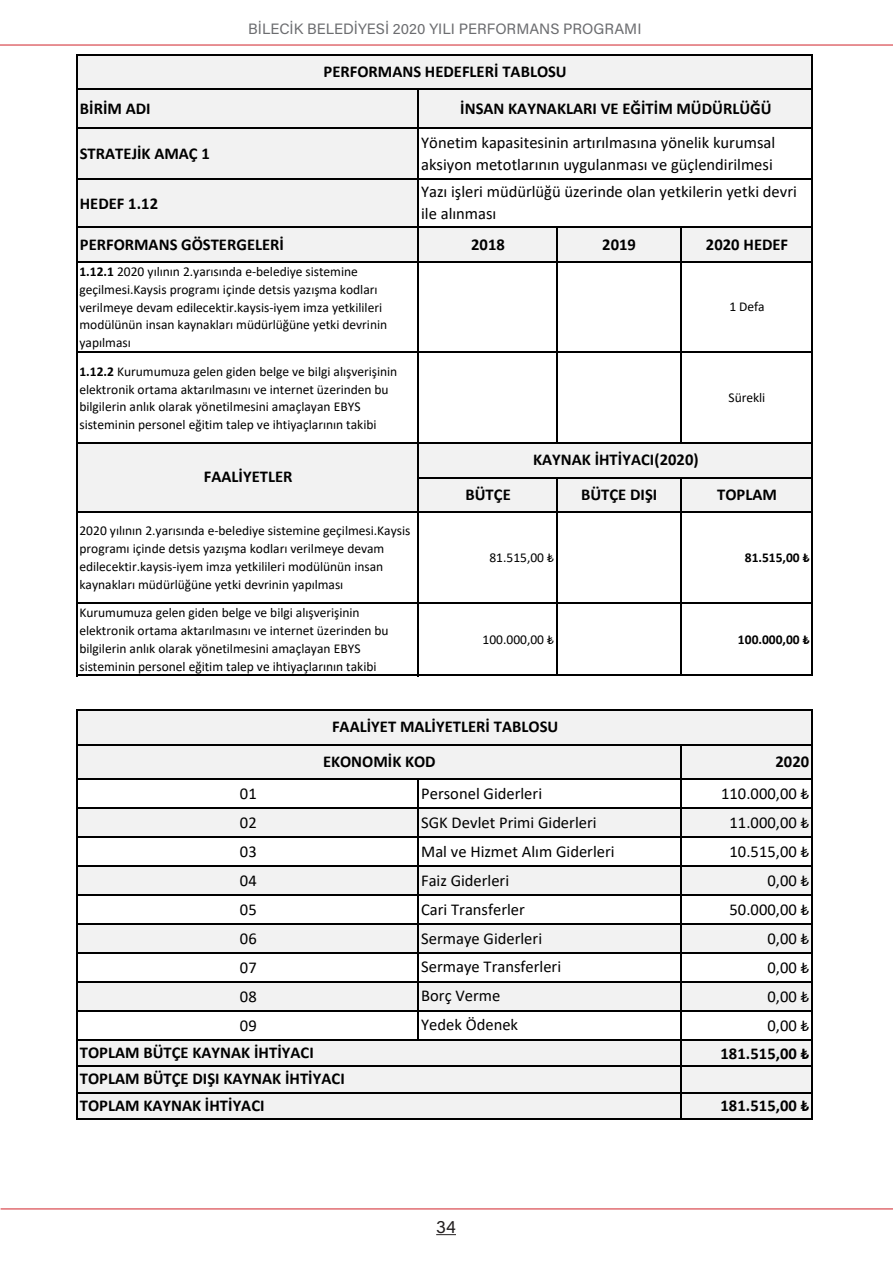
<style>
.page{position:relative;width:893px;height:1263px;background:#fff}
.page>*{position:absolute;margin:0;border:0;box-sizing:border-box;transform-origin:0 0}
.t1{font:18px "Acumin Pro";color:#231f20}
.t2{font:16.5px/29px "Calibri";color:#000}
.t3{font:700 16.5px/26.2px "Calibri";letter-spacing:.005em;color:#000}
.t4{font:15px "Acumin Pro";color:#6c6d70}
.t5{font:13.5px/17.9px "Calibri";color:#000}
.t6{font:700 13.5px "Calibri";color:#000}
.s1{font-weight:700}
.s2{font-weight:400}
</style>
<div class="page">
<svg style="left:436px;top:1234px;width:20px;height:1px"></svg>
<hr style="left:1px;top:1208px;width:892px;height:1px;background:#d1232a">
<hr style="left:0;top:45px;width:893px;height:1px;background:#d1232a">
<div style="left:78px;top:55px;width:734px;height:73px;background:#f2f2f2"></div>
<div style="left:78px;top:128px;width:340px;height:99px;background:#f2f2f2"></div>
<div style="left:78px;top:227px;width:734px;height:35px;background:#f2f2f2"></div>
<div style="left:78px;top:443px;width:734px;height:69px;background:#f2f2f2"></div>
<div style="left:78px;top:710px;width:734px;height:69px;background:#f2f2f2"></div>
<div style="left:78px;top:808px;width:734px;height:29px;background:#f2f2f2"></div>
<div style="left:78px;top:866px;width:734px;height:29px;background:#f2f2f2"></div>
<div style="left:78px;top:924px;width:734px;height:29px;background:#f2f2f2"></div>
<div style="left:78px;top:982px;width:734px;height:29px;background:#f2f2f2"></div>
<div style="left:78px;top:1040px;width:734px;height:79px;background:#f2f2f2"></div>
<hr style="left:556px;top:228px;width:1px;height:216px;background:#000">
<hr style="left:680px;top:228px;width:1px;height:216px;background:#000">
<hr style="left:76px;top:54px;width:2px;height:622px;background:#000">
<hr style="left:811px;top:55px;width:2px;height:621px;background:#000">
<hr style="left:680px;top:478px;width:1px;height:198px;background:#000">
<hr style="left:418px;top:90px;width:1px;height:586px;background:#000">
<hr style="left:76px;top:709px;width:2px;height:410px;background:#000">
<hr style="left:811px;top:711px;width:2px;height:408px;background:#000">
<hr style="left:418px;top:780px;width:1px;height:261px;background:#000">
<hr style="left:556px;top:478px;width:1px;height:198px;background:#000">
<hr style="left:680px;top:745px;width:1px;height:374px;background:#000">
<hr style="left:78px;top:54px;width:735px;height:1px;background:#000">
<hr style="left:78px;top:89px;width:735px;height:1px;background:#000">
<hr style="left:78px;top:127px;width:735px;height:2px;background:#000">
<hr style="left:78px;top:178px;width:735px;height:2px;background:#000">
<hr style="left:78px;top:226px;width:735px;height:2px;background:#000">
<hr style="left:78px;top:261px;width:735px;height:1px;background:#000">
<hr style="left:78px;top:352px;width:735px;height:1px;background:#000">
<hr style="left:78px;top:442px;width:735px;height:2px;background:#000">
<hr style="left:419px;top:477px;width:394px;height:1px;background:#000">
<hr style="left:78px;top:511px;width:735px;height:2px;background:#000">
<hr style="left:78px;top:602px;width:735px;height:2px;background:#000">
<hr style="left:78px;top:675px;width:735px;height:1px;background:#000">
<hr style="left:78px;top:709px;width:735px;height:2px;background:#000">
<hr style="left:78px;top:744px;width:735px;height:1px;background:#000">
<hr style="left:78px;top:778px;width:735px;height:2px;background:#000">
<hr style="left:78px;top:807px;width:735px;height:2px;background:#000">
<hr style="left:78px;top:836px;width:735px;height:2px;background:#000">
<hr style="left:78px;top:865px;width:735px;height:2px;background:#000">
<hr style="left:78px;top:894px;width:735px;height:2px;background:#000">
<hr style="left:78px;top:923px;width:735px;height:2px;background:#000">
<hr style="left:78px;top:952px;width:735px;height:2px;background:#000">
<hr style="left:78px;top:981px;width:735px;height:2px;background:#000">
<hr style="left:78px;top:1010px;width:735px;height:2px;background:#000">
<hr style="left:78px;top:1039px;width:735px;height:2px;background:#000">
<hr style="left:78px;top:1065px;width:735px;height:2px;background:#000">
<hr style="left:78px;top:1092px;width:735px;height:1px;background:#000">
<hr style="left:78px;top:1118px;width:735px;height:1px;background:#000">
<p class="t4" style="left:248px;top:18px;width:395px">BİLECİK BELEDİYESİ 2020 YILI PERFORMANS PROGRAMI</p>
<p class="t3" style="left:324px;top:58px;width:245px">PERFORMANS HEDEFLERİ TABLOSU</p>
<p class="t2" style="left:421px;top:91px;width:356px;line-height:34px;text-align:right"><span class="s1">İNSAN KAYNAKLARI VE EĞİTİM MÜDÜRLÜĞÜ<br></span>Yönetim kapasitesinin artırılmasına yönelik kurumsal</p>
<p class="t2" style="left:421px;top:150px;width:377px;line-height:27.3px">aksiyon metotlarının uygulanması ve güçlendirilmesi<br>Yazı işleri müdürlüğü üzerinde olan yetkilerin yetki devri</p>
<p class="t2" style="left:421px;top:198px;width:77px">ile alınması</p>
<p class="t3" style="left:80px;top:95px;width:72px">BİRİM ADI</p>
<p class="t3" style="left:80px;top:140px;width:132px">STRATEJİK AMAÇ 1</p>
<p class="t3" style="left:80px;top:190px;width:80px">HEDEF 1.12</p>
<p class="t3" style="left:80px;top:231px;width:206px">PERFORMANS GÖSTERGELERİ</p>
<p class="t3" style="left:471px;top:231px;width:35px">2018</p>
<p class="t3" style="left:602px;top:231px;width:35px">2019</p>
<p class="t3" style="left:706px;top:231px;width:84px">2020 HEDEF</p>
<p class="t5" style="left:79px;top:262px;width:309px"><span class="s1">1.12.1</span> 2020 yılının 2.yarısında e-belediye sistemine geçilmesi.Kaysis programı içinde detsis yazışma kodları verilmeye devam edilecektir.kaysis-iyem imza yetkilileri modülünün insan kaynakları müdürlüğüne yetki devrinin yapılması</p>
<p class="t5" style="left:729px;top:298px;width:37px">1 Defa</p>
<p class="t5" style="left:79px;top:362px;width:319px"><span class="s1">1.12.2</span> Kurumumuza gelen giden belge ve bilgi alışverişinin elektronik ortama aktarılmasını ve internet üzerinden bu bilgilerin anlık olarak yönetilmesini amaçlayan EBYS sisteminin personel eğitim talep ve ihtiyaçlarının takibi</p>
<p class="t3" style="left:204px;top:464px;width:90px">FAALİYETLER</p>
<p class="t5" style="left:79px;top:522px;width:332px">2020 yılının 2.yarısında e-belediye sistemine geçilmesi.Kaysis programı içinde detsis yazışma kodları verilmeye devam edilecektir.kaysis-iyem imza yetkilileri modülünün insan kaynakları müdürlüğüne yetki devrinin yapılması</p>
<p class="t5" style="left:79px;top:603px;width:311px">Kurumumuza gelen giden belge ve bilgi alışverişinin elektronik ortama aktarılmasını ve internet üzerinden bu bilgilerin anlık olarak yönetilmesini amaçlayan EBYS sisteminin personel eğitim talep ve ihtiyaçlarının takibi</p>
<p class="t3" style="left:533px;top:446px;width:167px">KAYNAK İHTİYACI(2020)</p>
<p class="t5" style="left:729px;top:388px;width:38px">Sürekli</p>
<p class="t3" style="left:465px;top:482px;width:47px">BÜTÇE</p>
<p class="t3" style="left:581px;top:482px;width:78px">BÜTÇE DIŞI</p>
<p class="t3" style="left:717px;top:482px;width:61px">TOPLAM</p>
<p class="t5" style="left:489px;top:548px;width:66px">81.515,00 ₺</p>
<p class="t6" style="left:745px;top:548px;width:66px">81.515,00 ₺</p>
<p class="t5" style="left:482px;top:630px;width:73px">100.000,00 ₺</p>
<p class="t6" style="left:738px;top:630px;width:73px">100.000,00 ₺</p>
<p class="t3" style="left:323px;top:709px;width:237px;line-height:34.5px;text-indent:9px">FAALİYET MALİYETLERİ TABLOSU<br>EKONOMİK KOD</p>
<p class="t2" style="left:421px;top:778px;width:177px">Personel Giderleri<br>SGK Devlet Primi Giderleri</p>
<p class="t3" style="left:775px;top:749px;width:35px">2020</p>
<p class="t2" style="left:240px;top:779px;width:18px">01</p>
<p class="t2" style="left:721px;top:779px;width:90px">110.000,00 ₺</p>
<p class="t2" style="left:240px;top:808px;width:18px">02</p>
<p class="t2" style="left:729px;top:808px;width:81px">11.000,00 ₺</p>
<p class="t2" style="left:240px;top:837px;width:18px">03</p>
<p class="t2" style="left:729px;top:837px;width:81px">10.515,00 ₺</p>
<p class="t2" style="left:240px;top:866px;width:18px">04</p>
<p class="t2" style="left:767px;top:866px;width:43px">0,00 ₺</p>
<p class="t2" style="left:240px;top:895px;width:18px">05</p>
<p class="t2" style="left:729px;top:895px;width:81px">50.000,00 ₺</p>
<p class="t2" style="left:240px;top:924px;width:18px">06</p>
<p class="t2" style="left:767px;top:924px;width:43px">0,00 ₺</p>
<p class="t2" style="left:240px;top:953px;width:18px">07</p>
<p class="t2" style="left:767px;top:953px;width:43px">0,00 ₺</p>
<p class="t2" style="left:240px;top:982px;width:18px">08</p>
<p class="t2" style="left:767px;top:982px;width:43px">0,00 ₺</p>
<p class="t2" style="left:240px;top:1011px;width:18px">09</p>
<p class="t3" style="left:720px;top:1012px;width:90px;line-height:27.6px;text-align:right"><span class="s2">0,00 ₺<br></span>181.515,00 ₺</p>
<p class="t3" style="left:720px;top:1092px;width:90px">181.515,00 ₺</p>
<p class="t2" style="left:421px;top:836px;width:195px">Mal ve Hizmet Alım Giderleri</p>
<p class="t2" style="left:421px;top:865px;width:142px">Faiz Giderleri<br>Cari Transferler<br>Sermaye Giderleri<br>Sermaye Transferleri<br>Borç Verme<br>Yedek Ödenek</p>
<p class="t3" style="left:80px;top:1039px;width:266px">TOPLAM BÜTÇE KAYNAK İHTİYACI<br>TOPLAM BÜTÇE DIŞI KAYNAK İHTİYACI<br>TOPLAM KAYNAK İHTİYACI</p>
<h1 class="t1" style="left:436px;top:1214px;width:21px">34</h1>
</div>
